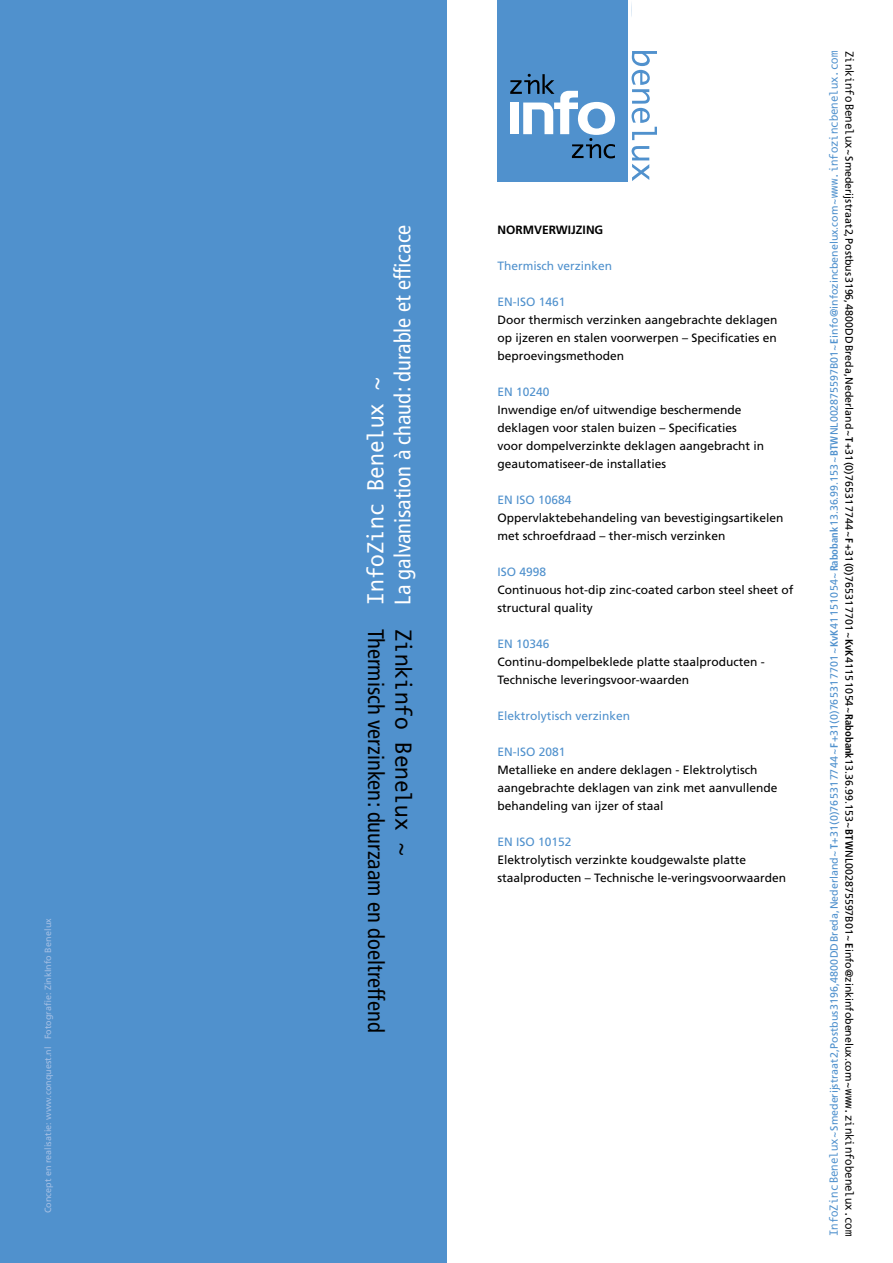
<style>
.page{position:relative;width:893px;height:1263px;background:#fff}
.page>*{position:absolute;margin:0;border:0;box-sizing:border-box;transform-origin:0 0}
.t1{font:condensed 22.5px "Frutiger LT Std";color:#000}
.t2{font:condensed 22.5px "Frutiger LT Std";color:#fff}
.t3{font:21px "Monaco";color:#fff}
.t4{font:21px "Monaco";color:#000}
.t5{font:12px/18px "Frutiger LT Std";color:#000}
.t6{font:12px "Frutiger LT Std";color:#5091cd}
.t7{font:700 12px "Frutiger LT Std";color:#000}
.t8{font:10.65px "Frutiger LT Std";color:#000}
.t9{font:10.65px "Frutiger LT Std";color:#5091cd}
.t10{font:9px "Frutiger LT Std";color:#a4bfe4}
.s1{font-family:"Monaco"}
.s2{font-weight:700;font-stretch:condensed}
</style>
<div class="page">
<div style="left:0;top:0;width:446px;height:1263px;background:#5091cd"></div>
<div style="left:497px;top:51px;width:131px;height:130px;background:#5091cd"></div>
<svg style="left:632px;top:51px;width:25px;height:89px"></svg>
<svg style="left:632px;top:146px;width:17px;height:35px"></svg>
<svg style="left:510px;top:74px;width:105px;height:84px"></svg>
<div style="left:497px;top:0;width:131px;height:53px;background:#5091cd"></div>
<p class="t10" style="left:43px;top:1213px;width:296px;rotate:-90deg">Concept en realisatie: www.conquest.nl Fotografie: ZinkInfo Benelux</p>
<h2 class="t3" style="left:358px;top:605px;width:228px;rotate:-90deg">InfoZinc Benelux ~</h2>
<h1 class="t2" style="left:389px;top:605px;width:381px;rotate:-90deg">La galvanisation à chaud : durable et efficace</h1>
<h1 class="t1" style="left:389px;top:629px;width:405px;rotate:90deg">Thermisch verzinken : duurzaam en doeltreffend</h1>
<h2 class="t4" style="left:421px;top:629px;width:228px;rotate:90deg">Zinkinfo Benelux ~</h2>
<p class="t7" style="left:497px;top:223px;width:107px">NORMVERWIJZING</p>
<p class="t6" style="left:497px;top:259px;width:116px">Thermisch verzinken</p>
<p class="t6" style="left:497px;top:295px;width:70px">EN-ISO 1461</p>
<p class="t5" style="left:497px;top:311px;width:282px;text-align:justify">Door thermisch verzinken aangebrachte deklagen op ijzeren en stalen voorwerpen – Specificaties en beproevingsmethoden</p>
<p class="t6" style="left:497px;top:385px;width:54px">EN 10240</p>
<p class="t5" style="left:497px;top:401px;width:268px">Inwendige en/of uitwendige beschermende deklagen voor stalen buizen – Specificaties voor dompelverzinkte deklagen aangebracht in geautomatiseer-de installaties</p>
<p class="t6" style="left:497px;top:493px;width:76px">EN ISO 10684</p>
<p class="t5" style="left:497px;top:509px;width:288px">Oppervlaktebehandeling van bevestigingsartikelen met schroefdraad – ther-misch verzinken</p>
<p class="t6" style="left:497px;top:565px;width:50px">ISO 4998</p>
<p class="t5" style="left:497px;top:581px;width:298px">Continuous hot-dip zinc-coated carbon steel sheet of structural quality</p>
<p class="t6" style="left:497px;top:637px;width:54px">EN 10346</p>
<p class="t5" style="left:497px;top:653px;width:269px">Continu-dompelbeklede platte staalproducten -<br>Technische leveringsvoor-waarden</p>
<p class="t6" style="left:497px;top:709px;width:134px">Elektrolytisch verzinken</p>
<p class="t6" style="left:497px;top:745px;width:70px">EN-ISO 2081</p>
<p class="t5" style="left:497px;top:761px;width:282px">Metallieke en andere deklagen - Elektrolytisch aangebrachte deklagen van zink met aanvullende behandeling van ijzer of staal</p>
<p class="t6" style="left:497px;top:835px;width:76px">EN ISO 10152</p>
<p class="t5" style="left:497px;top:851px;width:290px">Elektrolytisch verzinkte koudgewalste platte staalproducten – Technische le-veringsvoorwaarden</p>
<p class="t9" style="left:828px;top:1236px;width:1186px;rotate:-90deg"><span class="s1">InfoZinc Benelux</span> ~ Smederijstraat 2, Postbus 3196, 4800 DD Breda, Nederland ~ <span class="s2">T</span> +31 (0)76 531 77 44 ~ <span class="s2">F</span> +31 (0)76 531 77 01 ~ <span class="s2">KvK</span> 41 15 10 54 ~ <span class="s2">Rabobank</span> 13.36.99.153 ~ <span class="s2">BTW</span> NL002875597B01~ <span class="s2">E</span> info@infozincbenelux.com ~ <span class="s1">www.infozincbenelux.com</span></p>
<p class="t8" style="left:855px;top:51px;width:1186px;rotate:90deg"><span class="s1">Zinkinfo Benelux</span> ~ Smederijstraat 2, Postbus 3196, 4800 DD Breda, Nederland ~ <span class="s2">T</span> +31 (0)76 531 77 44 ~ <span class="s2">F</span> +31 (0)76 531 77 01 ~ <span class="s2">KvK</span> 41 15 10 54 ~ <span class="s2">Rabobank</span> 13.36.99.153 ~ <span class="s2">BTW</span> NL002875597B01 ~ <span class="s2">E</span> info@zinkinfobenelux.com ~ <span class="s1">www.zinkinfobenelux.com</span></p>
</div>
